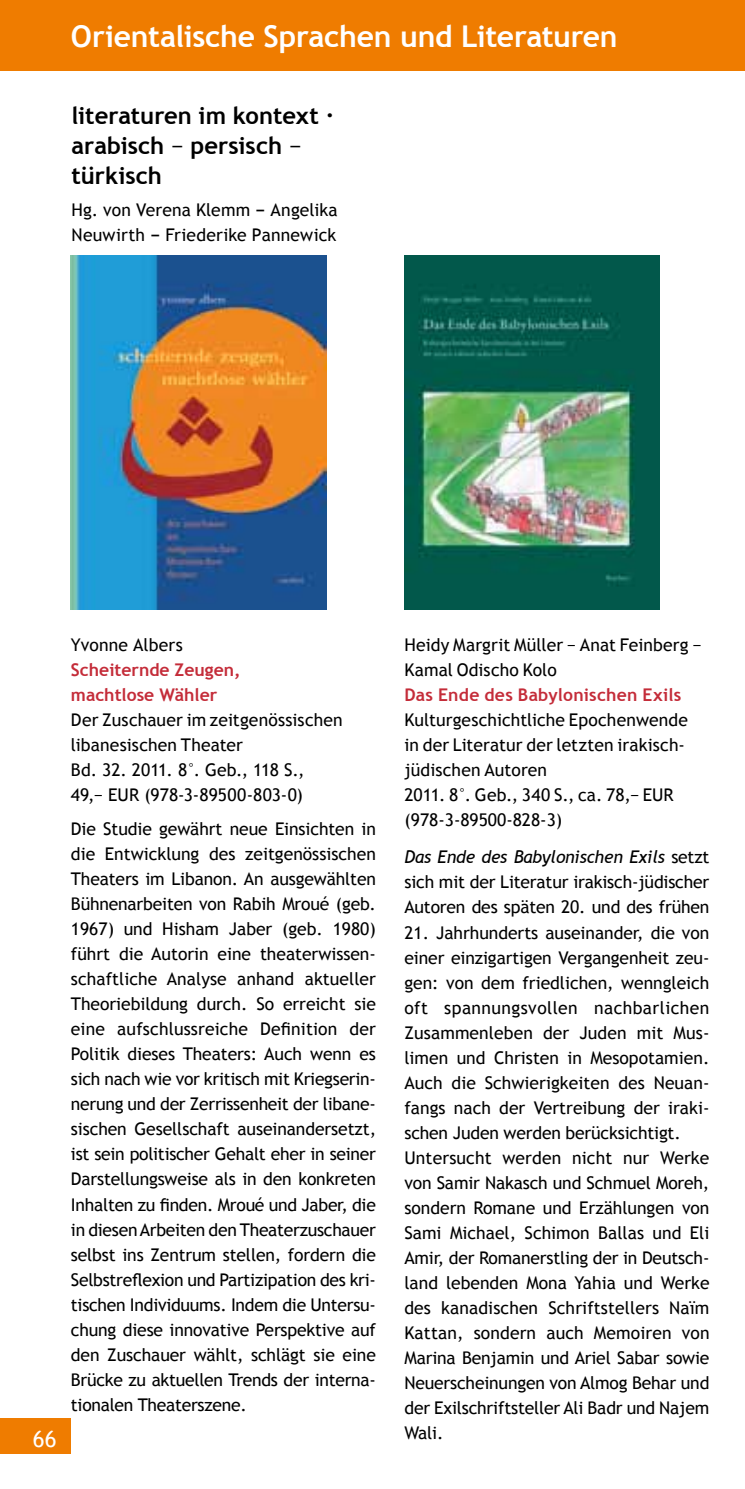
<style>
.page{position:relative;width:745px;height:1489px;background:#fff}
.page>*{position:absolute;margin:0;border:0;box-sizing:border-box;transform-origin:0 0}
.t1{font:700 30px "Trebuchet MS";letter-spacing:-.01em;color:#fff}
.t2{font:700 23.75px/30px "Trebuchet MS";color:#000}
.t3{font:22.5px "Trebuchet MS";color:#fff}
.t4{font:17.5px/25px "Trebuchet MS";color:#000}
.t5{font:700 17.5px/25px "Trebuchet MS";color:#c42c39}
.s1{font-weight:400}
.s2{font-weight:700}
.s3{font-style:italic}
</style>
<div class="page">
<div style="left:0;top:1417px;width:71px;height:36px;background:#ef7c00"></div>
<div style="left:0;top:0;width:744px;height:71px;background:#ef7c00"></div>
<img style="left:71px;top:255px;width:255px;height:354px">
<img style="left:404px;top:255px;width:255px;height:354px">
<h1 class="t1" style="left:71px;top:17px;width:547px">Orientalische Sprachen und Literaturen</h1>
<h1 class="t1" style="left:71px;top:17px;width:19px">&gt;</h1>
<h2 class="t2" style="left:71px;top:100px;width:264px">literaturen im kontext · arabisch <span class="s1">−</span> persisch <span class="s1">− </span>türkisch</h2>
<p class="t4" style="left:71px;top:197px;width:267px">Hg. von Verena Klemm <span class="s2">−</span> Angelika<br>Neuwirth <span class="s2">−</span> Friederike Pannewick</p>
<p class="t3" style="left:33px;top:1425px;width:25px">66</p>
<p class="t4" style="left:71px;top:632px;width:113px">Yvonne Albers</p>
<p class="t5" style="left:71px;top:657px;width:171px">Scheiternde Zeugen, machtlose Wähler</p>
<p class="t4" style="left:71px;top:707px;width:273px">Der Zuschauer im zeitgenössischen libanesischen Theater<br>Bd. 32. 2011. 8°. Geb., 118 S.,<br>49,− EUR (978-3-89500-803-0)</p>
<p class="t4" style="left:71px;top:816px;width:306px;text-align:justify">Die Studie gewährt neue Einsichten in die Entwicklung des zeitgenössischen Theaters im Libanon. An ausgewählten Bühnenarbeiten von Rabih Mroué (geb.<br>1967) und Hisham Jaber (geb. 1980) führt die Autorin eine theaterwissen&shy;schaftliche Analyse anhand aktueller Theoriebildung durch. So erreicht sie eine aufschlussreiche Definition der Politik dieses Theaters: Auch wenn es sich nach wie vor kritisch mit Kriegserin&shy;nerung und der Zerrissenheit der libane&shy;sischen Gesellschaft auseinandersetzt, ist sein politischer Gehalt eher in seiner Darstellungsweise als in den konkreten Inhalten zu finden. Mroué und Jaber, die in diesen Arbeiten den Theaterzuschauer selbst ins Zentrum stellen, fordern die Selbstreflexion und Partizipation des kri&shy;tischen Individuums. Indem die Untersu&shy;chung diese innovative Perspektive auf den Zuschauer wählt, schlägt sie eine Brücke zu aktuellen Trends der interna&shy;tionalen Theaterszene.</p>
<p class="t4" style="left:404px;top:632px;width:298px">Heidy Margrit Müller − Anat Feinberg −<br>Kamal Odischo Kolo</p>
<p class="t5" style="left:404px;top:682px;width:278px">Das Ende des Babylonischen Exils</p>
<p class="t4" style="left:404px;top:707px;width:285px">Kulturgeschichtliche Epochenwende in der Literatur der letzten irakisch&shy;jüdischen Autoren<br>2011. 8°. Geb., 340 S., ca. 78,− EUR (978-3-89500-828-3)</p>
<p class="t4" style="left:404px;top:845px;width:306px;text-align:justify"><span class="s3">Das Ende des Babylonischen Exils</span> setzt sich mit der Literatur irakisch-jüdischer Autoren des späten 20. und des frühen</p>
<p class="t4" style="left:404px;top:920px;width:306px">21. Jahrhunderts auseinander, die von einer einzigartigen Vergangenheit zeu&shy;gen: von dem friedlichen, wenngleich oft spannungsvollen nachbarlichen Zusammenleben der Juden mit Mus&shy;limen und Christen in Mesopotamien.<br>Auch die Schwierigkeiten des Neuan&shy;fangs nach der Vertreibung der iraki&shy;schen Juden werden berücksichtigt.<br>Untersucht werden nicht nur Werke von Samir Nakasch und Schmuel Moreh, sondern Romane und Erzählungen von Sami Michael, Schimon Ballas und Eli Amir, der Romanerstling der in Deutsch&shy;land lebenden Mona Yahia und Werke des kanadischen Schriftstellers Naïm Kattan, sondern auch Memoiren von Marina Benjamin und Ariel Sabar sowie Neuerscheinungen von Almog Behar und der Exilschriftsteller Ali Badr und Najem Wali.</p>
</div>
